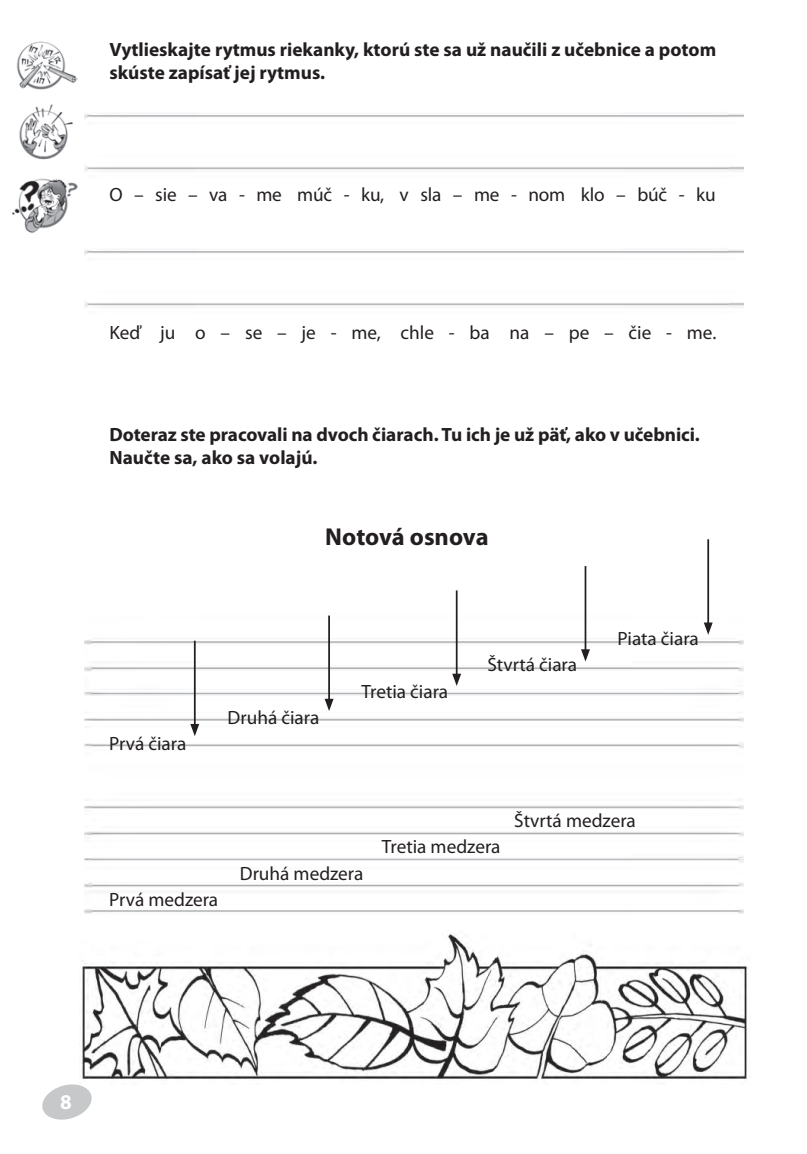
<style>
.page{position:relative;width:807px;height:1154px;background:#fff}
.page>*{position:absolute;margin:0;border:0;box-sizing:border-box;transform-origin:0 0}
.t1{font:700 24.5px "Myriad Pro";letter-spacing:-.005em;color:#231f20}
.t2{font:700 21px "Myriad Pro";color:#fff}
.t3{font:19.25px "Myriad Pro";color:#231f20}
.t4{font:700 19.25px/23.1px "Myriad Pro";color:#231f20}
</style>
<div class="page">
<svg style="left:42px;top:1084px;width:50px;height:36px"></svg>
<img style="left:85px;top:602px;width:658px;height:312px">
<hr style="left:328px;top:615px;width:2px;height:86px;background:#231f20">
<svg style="left:324px;top:699px;width:9px;height:12px"></svg>
<hr style="left:194px;top:641px;width:2px;height:86px;background:#231f20">
<svg style="left:190px;top:724px;width:9px;height:12px"></svg>
<hr style="left:456px;top:590px;width:1px;height:86px;background:#231f20">
<svg style="left:452px;top:674px;width:9px;height:12px"></svg>
<hr style="left:584px;top:566px;width:2px;height:86px;background:#231f20">
<svg style="left:581px;top:649px;width:9px;height:12px"></svg>
<hr style="left:707px;top:539px;width:2px;height:86px;background:#231f20">
<svg style="left:703px;top:622px;width:9px;height:13px"></svg>
<img style="left:12px;top:178px;width:66px;height:55px">
<img style="left:19px;top:104px;width:54px;height:56px">
<img style="left:81px;top:933px;width:667px;height:147px">
<img style="left:17px;top:41px;width:60px;height:49px">
<p class="t4" style="left:109px;top:38px;width:608px">Vytlieskajte rytmus riekanky, ktorú ste sa už naučili z učebnice a potom skúste zapísať jej rytmus.</p>
<p class="t3" style="left:109px;top:184px;width:607px">O – sie – va - me múč - ku, v sla – me - nom klo – búč - ku</p>
<p class="t3" style="left:109px;top:322px;width:608px">Keď ju o – se – je - me, chle - ba na – pe – čie - me.</p>
<p class="t4" style="left:109px;top:423px;width:592px">Doteraz ste pracovali na dvoch čiarach. Tu ich je už päť, ako v učebnici.<br>Naučte sa, ako sa volajú.</p>
<p class="t1" style="left:325px;top:523px;width:165px">Notová osnova</p>
<p class="t3" style="left:109px;top:733px;width:79px">Prvá čiara</p>
<p class="t3" style="left:227px;top:707px;width:93px">Druhá čiara</p>
<p class="t3" style="left:361px;top:681px;width:88px">Tretia čiara</p>
<p class="t3" style="left:487px;top:654px;width:91px">Štvrtá čiara</p>
<p class="t3" style="left:617px;top:628px;width:83px">Piata čiara</p>
<p class="t3" style="left:109px;top:889px;width:111px">Prvá medzera</p>
<p class="t3" style="left:240px;top:862px;width:125px">Druhá medzera</p>
<p class="t3" style="left:382px;top:836px;width:120px">Tretia medzera</p>
<p class="t3" style="left:514px;top:810px;width:123px">Štvrtá medzera</p>
<p class="t2" style="left:60px;top:1090px;width:13px">8</p>
</div>
